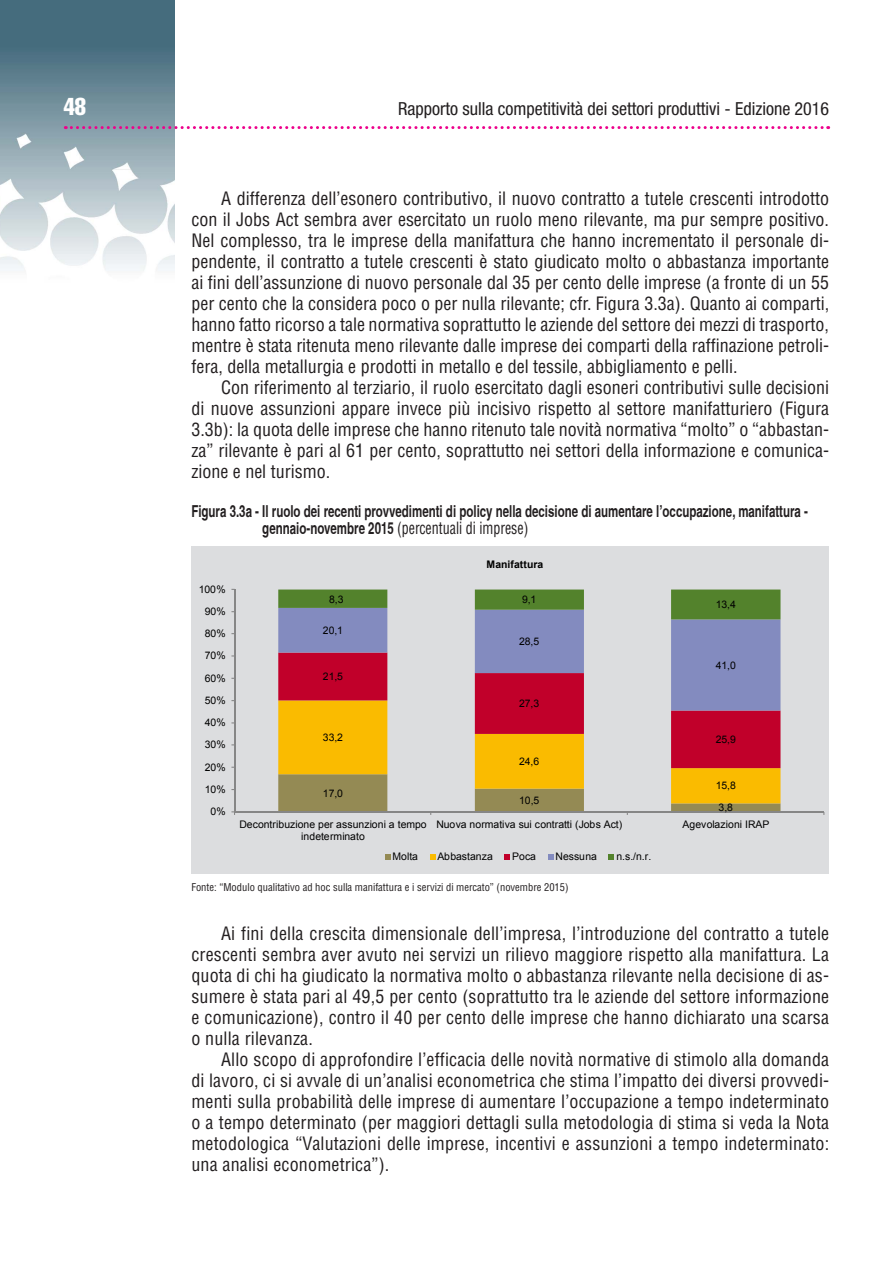
<style>
.page{position:relative;width:893px;height:1263px;background:#fff}
.page>*{position:absolute;margin:0;border:0;box-sizing:border-box;transform-origin:0 0}
.t1{font:24px "Helvetica LT Std Comp";color:#fff}
.t2{font:condensed 18px/21px "Helvetica LT Std";letter-spacing:.005em;color:#231f20;text-align:justify}
.t3{font:condensed 18px "Helvetica Neue LT Std";color:#231f20}
.t4{font:700 condensed 16.5px "Helvetica";color:#231f20;scale:.85 1}
.t5{font:condensed 16.5px "Helvetica LT Std";color:#231f20;scale:.85 1}
.t6{font:10.5px/12.3px "Arial";letter-spacing:-.005em;color:#000;text-align:center}
.t7{font:condensed 10.5px "Helvetica LT Std";color:#231f20}
.t8{font:700 10.5px "Arial";letter-spacing:.01em;color:#000}
.s1{font-family:"Helvetica";font-weight:700}
</style>
<div class="page">
<img style="left:0;top:0;width:174px;height:271px">
<svg style="left:65px;top:126px;width:764px;height:3px"></svg>
<div style="left:191px;top:546px;width:638px;height:328px;background:#dcdddf"></div>
<svg style="left:278px;top:768px;width:502px;height:6px;fill:#fabb00"></svg>
<svg style="left:278px;top:710px;width:502px;height:58px"></svg>
<svg style="left:278px;top:619px;width:502px;height:91px"></svg>
<svg style="left:278px;top:589px;width:502px;height:30px"></svg>
<hr style="left:234px;top:589px;width:1px;height:223px;background:#868686">
<hr style="left:234px;top:811px;width:590px;height:1px;background:#868686">
<svg style="left:278px;top:774px;width:502px;height:41px"></svg>
<svg style="left:385px;top:854px;width:5px;height:5px"></svg>
<svg style="left:430px;top:854px;width:5px;height:5px"></svg>
<svg style="left:505px;top:854px;width:5px;height:5px"></svg>
<svg style="left:548px;top:854px;width:5px;height:5px"></svg>
<svg style="left:609px;top:854px;width:5px;height:5px"></svg>
<h1 class="t1" style="left:64px;top:91px;width:24px">48</h1>
<p class="t3" style="left:398px;top:98px;width:433px">Rapporto sulla competitività dei settori produttivi - Edizione 2016</p>
<p class="t2" style="left:191px;top:187px;width:639px;text-indent:30px">A differenza dell’esonero contributivo, il nuovo contratto a tutele crescenti introdotto con il Jobs Act sembra aver esercitato un ruolo meno rilevante, ma pur sempre positivo.<br>Nel complesso, tra le imprese della manifattura che hanno incrementato il personale di&shy;pendente, il contratto a tutele crescenti è stato giudicato molto o abbastanza importante ai fini dell’assunzione di nuovo personale dal 35 per cento delle imprese (a fronte di un 55 per cento che la considera poco o per nulla rilevante; cfr. Figura 3.3a). Quanto ai comparti, hanno fatto ricorso a tale normativa soprattutto le aziende del settore dei mezzi di trasporto, mentre è stata ritenuta meno rilevante dalle imprese dei comparti della raffinazione petroli&shy;fera, della metallurgia e prodotti in metallo e del tessile, abbigliamento e pelli.</p>
<p class="t2" style="left:191px;top:376px;width:639px;text-indent:30px">Con riferimento al terziario, il ruolo esercitato dagli esoneri contributivi sulle decisioni di nuove assunzioni appare invece più incisivo rispetto al settore manifatturiero (Figura 3.3b): la quota delle imprese che hanno ritenuto tale novità normativa “molto” o “abbastan&shy;za” rilevante è pari al 61 per cento, soprattutto nei settori della informazione e comunica&shy;zione e nel turismo.</p>
<p class="t4" style="left:191px;top:501px;width:727px">Figura 3.3a - Il ruolo dei recenti provvedimenti di policy nella decisione di aumentare l’occupazione, manifattura -</p>
<p class="t5" style="left:262px;top:517px;width:315px"><span class="s1">gennaio-novembre 2015</span> (percentuali di imprese)</p>
<p class="t6" style="left:199px;top:583px;width:28px">100%</p>
<p class="t6" style="left:205px;top:605px;width:22px">90%</p>
<p class="t6" style="left:205px;top:627px;width:22px">80%</p>
<p class="t6" style="left:205px;top:650px;width:22px">70%</p>
<p class="t6" style="left:205px;top:672px;width:22px">60%</p>
<p class="t6" style="left:205px;top:694px;width:22px">50%</p>
<p class="t6" style="left:205px;top:716px;width:22px">40%</p>
<p class="t6" style="left:205px;top:739px;width:22px">30%</p>
<p class="t6" style="left:205px;top:761px;width:22px">20%</p>
<p class="t6" style="left:205px;top:783px;width:22px">10%</p>
<p class="t6" style="left:211px;top:805px;width:17px">0%</p>
<p class="t8" style="left:486px;top:558px;width:58px">Manifattura</p>
<p class="t6" style="left:329px;top:593px;width:16px">8,3</p>
<p class="t6" style="left:522px;top:593px;width:16px">9,1</p>
<p class="t6" style="left:323px;top:624px;width:22px">20,1</p>
<p class="t6" style="left:323px;top:670px;width:22px">21,5</p>
<p class="t6" style="left:323px;top:731px;width:22px">33,2</p>
<p class="t6" style="left:323px;top:787px;width:22px">17,0</p>
<p class="t6" style="left:519px;top:635px;width:22px">28,5</p>
<p class="t6" style="left:519px;top:697px;width:22px">27,3</p>
<p class="t6" style="left:519px;top:755px;width:22px">24,6</p>
<p class="t6" style="left:519px;top:794px;width:22px">10,5</p>
<p class="t6" style="left:716px;top:598px;width:22px">13,4</p>
<p class="t6" style="left:716px;top:659px;width:22px">41,0</p>
<p class="t6" style="left:716px;top:733px;width:22px">25,9</p>
<p class="t6" style="left:716px;top:780px;width:22px">15,8</p>
<p class="t6" style="left:719px;top:802px;width:16px">3,8</p>
<p class="t6" style="left:239px;top:818px;width:189px">Decontribuzione per assunzioni a tempo indeterminato</p>
<p class="t6" style="left:436px;top:818px;width:187px">Nuova normativa sui contratti (Jobs Act)</p>
<p class="t6" style="left:682px;top:818px;width:88px">Agevolazioni IRAP</p>
<p class="t6" style="left:392px;top:850px;width:27px">Molta</p>
<p class="t6" style="left:437px;top:850px;width:57px">Abbastanza</p>
<p class="t6" style="left:512px;top:850px;width:25px">Poca</p>
<p class="t6" style="left:555px;top:850px;width:43px">Nessuna</p>
<p class="t6" style="left:616px;top:850px;width:36px">n.s./n.r.</p>
<p class="t7" style="left:191px;top:881px;width:379px">Fonte: “Modulo qualitativo ad hoc sulla manifattura e i servizi di mercato” (novembre 2015)</p>
<p class="t2" style="left:191px;top:922px;width:639px;text-indent:30px">Ai fini della crescita dimensionale dell’impresa, l’introduzione del contratto a tutele crescenti sembra aver avuto nei servizi un rilievo maggiore rispetto alla manifattura. La quota di chi ha giudicato la normativa molto o abbastanza rilevante nella decisione di as&shy;sumere è stata pari al 49,5 per cento (soprattutto tra le aziende del settore informazione e comunicazione), contro il 40 per cento delle imprese che hanno dichiarato una scarsa o nulla rilevanza.</p>
<p class="t2" style="left:191px;top:1049px;width:639px;text-indent:30px">Allo scopo di approfondire l’efficacia delle novità normative di stimolo alla domanda di lavoro, ci si avvale di un’analisi econometrica che stima l’impatto dei diversi provvedi&shy;menti sulla probabilità delle imprese di aumentare l’occupazione a tempo indeterminato o a tempo determinato (per maggiori dettagli sulla metodologia di stima si veda la Nota metodologica “Valutazioni delle imprese, incentivi e assunzioni a tempo indeterminato: una analisi econometrica”).</p>
</div>
